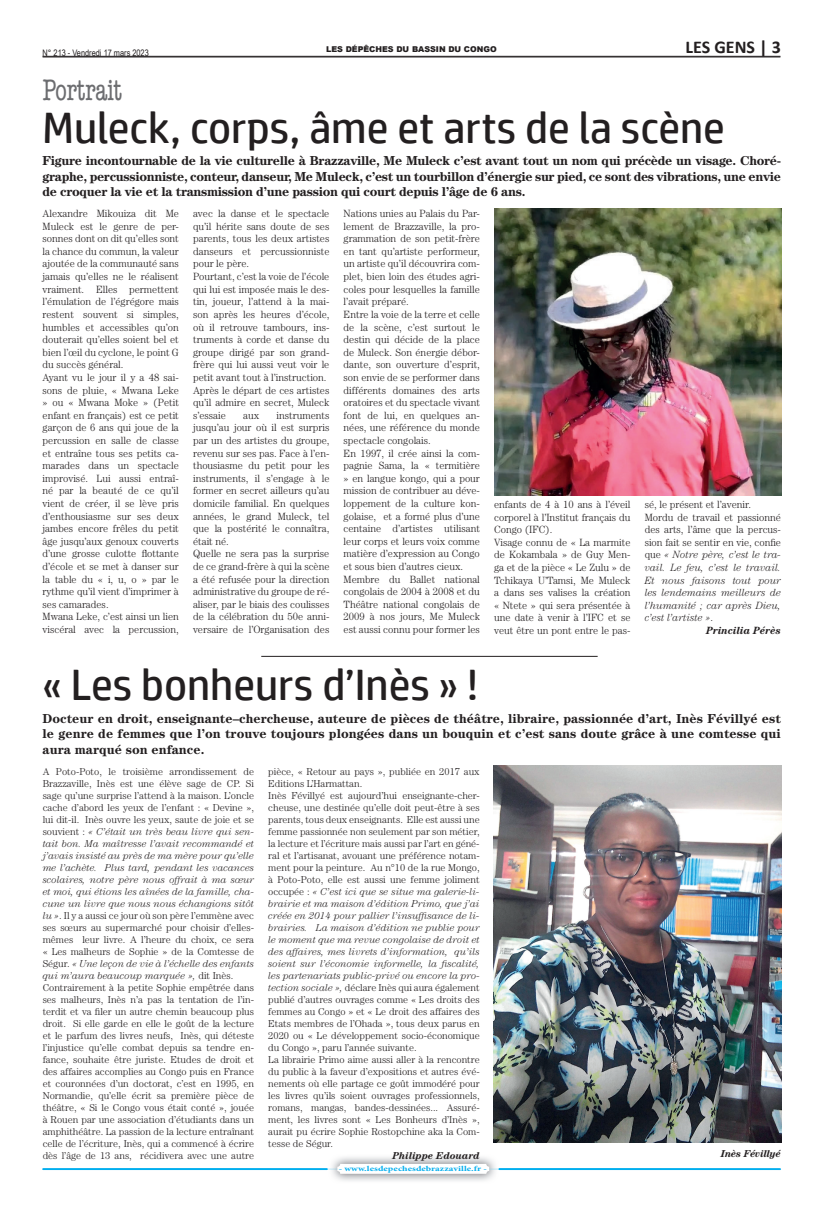
<style>
.page{position:relative;width:823px;height:1205px;background:#fff}
.page>*{position:absolute;margin:0;border:0;box-sizing:border-box;transform-origin:0 0}
.t1{font:44px "HP Simplified";color:#231f20}
.t2{font:condensed 30px "American Typewriter Std";letter-spacing:-.025em;color:#6c6d70;scale:.9 1}
.t3{font:700 18px "Calibri";color:#231f20}
.t4{font:700 13px/15.6px "Century";letter-spacing:-.015em;color:#231f20;text-align:justify}
.t5{font:300 10.5px/12.6px "Century";color:#231f20}
.t6{font:italic 300 10.5px "Century";color:#231f20}
.t7{font:italic 700 10.5px "Century";color:#231f20}
.t8{font:300 10px/12px "Century";color:#231f20}
.t9{font:italic 700 10px "Century";color:#231f20}
.t10{font:italic 700 10px "Century";letter-spacing:-.025em;color:#231f20}
.t11{font:9px "Arial Narrow";color:#231f20}
.t12{font:900 8px "Arial";color:#231f20}
.t13{font:700 7.5px "Minion Pro";letter-spacing:.005em;color:#00aeef;scale:1.33 1}
.s1{font-style:normal}
.s2{font-style:italic}
</style>
<div class="page">
<svg style="left:43px;top:1168px;width:737px;height:2px"></svg>
<div style="left:337px;top:1164px;width:152px;height:10px;background:#fff;border-radius:3px"></div>
<hr style="left:43px;top:56px;width:737px;height:1px;background:#231f20">
<hr style="left:43px;top:57px;width:737px;height:1px;background:#231f20">
<img style="left:493px;top:766px;width:287px;height:376px">
<hr style="left:261px;top:656px;width:336px;height:1px;background:#231f20">
<img style="left:494px;top:209px;width:286px;height:286px">
<p class="t11" style="left:43px;top:46px;width:108px">N° 213 - Vendredi 17 mars 2023</p>
<h3 class="t3" style="left:685px;top:36px;width:97px">LES GENS | 3</h3>
<p class="t12" style="left:326px;top:43px;width:172px">LES DÉPÊCHES DU BASSIN DU CONGO</p>
<h2 class="t2" style="left:43px;top:73px;width:90px">Portrait</h2>
<h1 class="t1" style="left:43px;top:99px;width:683px">Muleck, corps, âme et arts de la scène</h1>
<p class="t4" style="left:43px;top:153px;width:739px">Figure incontournable de la vie culturelle à Brazzaville, Me Muleck c’est avant tout un nom qui précède un visage. Choré&shy;graphe, percussionniste, conteur, danseur, Me Muleck, c’est un tourbillon d’énergie sur pied, ce sont des vibrations, une envie de croquer la vie et la transmission d’une passion qui court depuis l’âge de 6 ans.</p>
<p class="t5" style="left:43px;top:207px;width:138px">Alexandre Mikouiza dit Me<br>Muleck est le genre de per&shy;sonnes dont on dit qu’elles sont la chance du commun, la valeur ajoutée de la communauté sans jamais qu’elles ne le réalisent vraiment. Elles permettent l’émulation de l’égrégore mais restent souvent si simples, humbles et accessibles qu’on douterait qu’elles soient bel et bien l’œil du cyclone, le point G du succès général.<br>Ayant vu le jour il y a 48 sai&shy;sons de pluie, « Mwana Leke » ou « Mwana Moke » (Petit enfant en français) est ce petit garçon de 6 ans qui joue de la percussion en salle de classe et entraîne tous ses petits ca&shy;marades dans un spectacle improvisé. Lui aussi entraî&shy;né par la beauté de ce qu’il vient de créer, il se lève pris d’enthousiasme sur ses deux jambes encore frêles du petit âge jusqu’aux genoux couverts d’une grosse culotte flottante d’école et se met à danser sur la table du « i, u, o » par le rythme qu’il vient d’imprimer à ses camarades.<br>Mwana Leke, c’est ainsi un lien viscéral avec la percussion,</p>
<p class="t5" style="left:193px;top:207px;width:138px">avec la danse et le spectacle qu’il hérite sans doute de ses parents, tous les deux artistes danseurs et percussionniste pour le père.<br>Pourtant, c’est la voie de l’école qui lui est imposée mais le des&shy;tin, joueur, l’attend à la mai&shy;son après les heures d’école, où il retrouve tambours, ins&shy;truments à corde et danse du groupe dirigé par son grand&shy;frère qui lui aussi veut voir le petit avant tout à l’instruction.<br>Après le départ de ces artistes qu’il admire en secret, Muleck s’essaie</p>
<p class="t5" style="left:193px;top:409px;width:138px;text-indent:83px">instruments jusqu’au jour où il est surpris par un des artistes du groupe, revenu sur ses pas. Face à l’en&shy;thousiasme du petit pour les instruments, il s’engage à le former en secret ailleurs qu’au domicile familial. En quelques années, le grand Muleck, tel que la postérité le connaîtra, était né.<br>Quelle ne sera pas la surprise de ce grand-frère à qui la scène a été refusée pour la direction administrative du groupe de ré&shy;aliser, par le biais des coulisses de la célébration du 50e anni&shy;versaire de l’Organisation des</p>
<p class="t5" style="left:243px;top:409px;width:18px">aux</p>
<p class="t5" style="left:343px;top:207px;width:138px">Nations unies au Palais du Par&shy;lement de Brazzaville, la pro&shy;grammation de son petit-frère en tant qu’artiste performeur, un artiste qu’il découvrira com&shy;plet, bien loin des études agri&shy;coles pour lesquelles la famille l’avait préparé.<br>Entre la voie de la terre et celle de la scène, c’est surtout le destin qui décide de la place de Muleck. Son énergie débor&shy;dante, son ouverture d’esprit, son envie de se performer dans différents domaines des arts oratoires et du spectacle vivant font de lui, en quelques an&shy;nées, une référence du monde spectacle congolais.<br>En 1997, il crée ainsi la com&shy;pagnie Sama, la « termitière » en langue kongo, qui a pour mission de contribuer au déve&shy;loppement de la culture kon&shy;golaise, et a formé plus d’une centaine d’artistes utilisant leur corps et leurs voix comme matière d’expression au Congo et sous bien d’autres cieux.<br>Membre du Ballet national congolais de 2004 à 2008 et du<br>Théâtre national congolais de<br>2009 à nos jours, Me Muleck est aussi connu pour former les</p>
<p class="t5" style="left:494px;top:498px;width:138px">enfants de 4 à 10 ans à l’éveil corporel à l’Institut français du<br>Congo (IFC).<br>Visage connu de « La marmite de Kokambala » de Guy Men&shy;ga et de la pièce « Le Zulu » de<br>Tchikaya U’Tamsi, Me Muleck a dans ses valises la création « Ntete » qui sera présentée à une date à venir à l’IFC et se veut être un pont entre le pas-</p>
<p class="t5" style="left:644px;top:498px;width:108px">sé, le présent et l’avenir.</p>
<p class="t5" style="left:644px;top:511px;width:138px">Mordu de travail et passionné</p>
<p class="t5" style="left:644px;top:523px;width:138px">des arts, l’âme que la percus-</p>
<p class="t5" style="left:644px;top:536px;width:138px">sion fait se sentir en vie, confie</p>
<p class="t6" style="left:644px;top:549px;width:138px"><span class="s1">que</span> « Notre père, c’est le tra-</p>
<p class="t6" style="left:644px;top:561px;width:138px">vail. Le feu, c’est le travail.</p>
<p class="t6" style="left:644px;top:574px;width:138px">Et nous faisons tout pour</p>
<p class="t6" style="left:644px;top:587px;width:138px">les lendemains meilleurs de</p>
<p class="t6" style="left:644px;top:599px;width:138px">l’humanité ; car après Dieu,</p>
<p class="t6" style="left:644px;top:612px;width:70px">c’est l’artiste »<span class="s1">.</span></p>
<p class="t7" style="left:705px;top:624px;width:76px">Princilia Pérès</p>
<h1 class="t1" style="left:43px;top:656px;width:437px">« Les bonheurs d’Inès » !</h1>
<p class="t4" style="left:43px;top:710px;width:739px">Docteur en droit, enseignante–chercheuse, auteure de pièces de théâtre, libraire, passionnée d’art, Inès Févillyé est le genre de femmes que l’on trouve toujours plongées dans un bouquin et c’est sans doute grâce à une comtesse qui aura marqué son enfance.</p>
<p class="t8" style="left:43px;top:765px;width:213px">A Poto-Poto, le troisième arrondissement de Brazzaville, Inès est une élève sage de CP. Si sage qu’une surprise l’attend à la maison. L’oncle cache d’abord les yeux de l’enfant : « Devine », lui dit-il. Inès ouvre les yeux, saute de joie et se souvient : <span class="s2">« C’était un très beau livre qui sen&shy;tait bon. Ma maîtresse l’avait recommandé et j’avais insisté au près de ma mère pour qu’elle me l’achète. Plus tard, pendant les vacances scolaires, notre père nous offrait à ma sœur et moi, qui étions les aînées de la famille, cha&shy;cune un livre que nous nous échangions sitôt lu »</span>. Il y a aussi ce jour où son père l’emmène avec ses sœurs au supermarché pour choisir d’elles&shy;mêmes leur livre. A l’heure du choix, ce sera « Les malheurs de Sophie » de la Comtesse de Ségur. <span class="s2">« Une leçon de vie à l’échelle des enfants qui m’aura beaucoup marquée »,</span> dit Inès.<br>Contrairement à la petite Sophie empêtrée dans ses malheurs, Inès n’a pas la tentation de l’in&shy;terdit et va filer un autre chemin beaucoup plus droit. Si elle garde en elle le goût de la lecture et le parfum des livres neufs, Inès, qui déteste l’injustice qu’elle combat depuis sa tendre en&shy;fance, souhaite être juriste. Etudes de droit et des affaires accomplies au Congo puis en France et couronnées d’un doctorat, c’est en 1995, en Normandie, qu’elle écrit sa première pièce de théâtre, « Si le Congo vous était conté », jouée à Rouen par une association d’étudiants dans un amphithéâtre. La passion de la lecture entraînant celle de l’écriture, Inès, qui a commencé à écrire dès l’âge de 13 ans, récidivera avec une autre</p>
<p class="t8" style="left:268px;top:765px;width:213px">pièce, « Retour au pays », publiée en 2017 aux Editions L’Harmattan.<br>Inès Févillyé est aujourd’hui enseignante-cher&shy;cheuse, une destinée qu’elle doit peut-être à ses parents, tous deux enseignants. Elle est aussi une femme passionnée non seulement par son métier, la lecture et l’écriture mais aussi par l’art en géné&shy;ral et l’artisanat, avouant une préférence notam&shy;ment pour la peinture. Au n°10 de la rue Mongo, à Poto-Poto, elle est aussi une femme joliment occupée : <span class="s2">« C’est ici que se situe ma galerie-li&shy;brairie et ma maison d’édition Primo, que j’ai créée en 2014 pour pallier l’insuffisance de li&shy;brairies. La maison d’édition ne publie pour le moment que ma revue congolaise de droit et des affaires, mes livrets d’information, qu’ils soient sur l’économie informelle, la fiscalité, les partenariats public-privé ou encore la pro&shy;tection sociale »,</span> déclare Inès qui aura également publié d’autres ouvrages comme « Les droits des femmes au Congo » et « Le droit des affaires des Etats membres de l’Ohada », tous deux parus en 2020 ou « Le développement socio-économique du Congo », paru l’année suivante.<br>La librairie Primo aime aussi aller à la rencontre du public à la faveur d’expositions et autres évé&shy;nements où elle partage ce goût immodéré pour les livres qu’ils soient ouvrages professionnels, romans, mangas, bandes-dessinées... Assuré&shy;ment, les livres sont « Les Bonheurs d’Inès », aurait pu écrire Sophie Rostopchine aka la Com&shy;tesse de Ségur.</p>
<p class="t9" style="left:392px;top:1149px;width:89px">Philippe Edouard</p>
<p class="t13" style="left:338px;top:1163px;width:113px">- www.lesdepechesdebrazzaville.fr -</p>
<p class="t10" style="left:720px;top:1147px;width:61px">Inès Févillyé</p>
</div>
